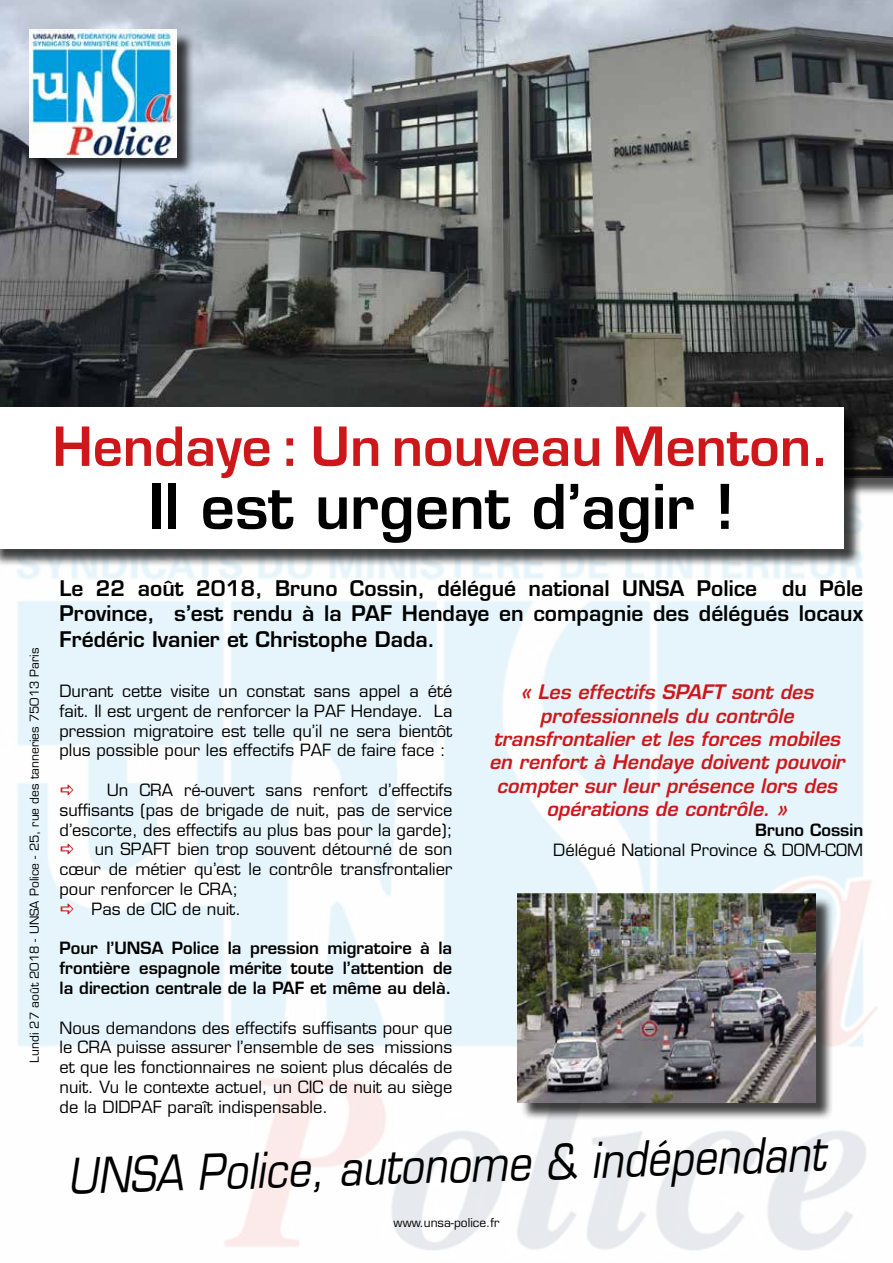
<style>
.page{position:relative;width:893px;height:1263px;background:#fff}
.page>*{position:absolute;margin:0;border:0;box-sizing:border-box;transform-origin:0 0}
.t1{font:600 60px "Eurostile LT Std";color:#000}
.t2{font:600 52.5px "Eurostile LT Std";color:#cd171a}
.t3{font:italic 48px "Eurostile LT Std";color:#000;scale:.85 1}
.t4{font:600 21px/25.2px "Eurostile LT Std";color:#000;text-align:justify}
.t5{font:italic 600 19.5px/23.4px "Eurostile LT Std";color:#cd171a;text-align:center}
.t6{font:16.5px/19.8px "Eurostile LT Std";color:#000;text-align:justify}
.t7{font:600 16.5px/19.8px "Eurostile LT Std";color:#000;text-align:justify}
.t8{font:12px "Eurostile LT Std";color:#000}
</style>
<div class="page">
<img style="left:0;top:0;width:893px;height:1250px">
<div style="left:32px;top:32px;width:163px;height:144px;background:#000;opacity:.75"></div>
<img style="left:30px;top:30px;width:147px;height:127px">
<div style="left:0;top:409px;width:862px;height:158px;background:#000;opacity:.75"></div>
<div style="left:0;top:407px;width:843px;height:142px;background:#fff"></div>
<div style="left:520px;top:896px;width:314px;height:225px;background:#000;opacity:.75"></div>
<img style="left:518px;top:894px;width:298px;height:208px">
<svg style="left:61px;top:785px;width:13px;height:10px"></svg>
<svg style="left:61px;top:844px;width:13px;height:10px"></svg>
<svg style="left:61px;top:904px;width:13px;height:10px"></svg>
<p class="t8" style="left:27px;top:1063px;width:417px;rotate:-90deg">Lundi 27 août 2018 - UNSA Police - 25, rue des tanneries 75013 Paris</p>
<h2 class="t2" style="left:52px;top:414px;width:779px">Hendaye : Un nouveau Menton.</h2>
<h1 class="t1" style="left:148px;top:469px;width:588px">Il est urgent d’agir !</h1>
<p class="t4" style="left:60px;top:576px;width:805px">Le 22 août 2018, Bruno Cossin, délégué national UNSA Police du Pôle Province, s’est rendu à la PAF Hendaye en compagnie des délégués locaux Frédéric Ivanier et Christophe Dada.</p>
<p class="t6" style="left:60px;top:681px;width:394px">Durant cette visite un constat sans appel a été fait. Il est urgent de renforcer la PAF Hendaye. La pression migratoire est telle qu’il ne sera bientôt plus possible pour les effectifs PAF de faire face :</p>
<p class="t6" style="left:107px;top:780px;width:347px">Un CRA ré-ouvert sans renfort d’effectifs</p>
<p class="t6" style="left:60px;top:800px;width:394px">suffisants (pas de brigade de nuit, pas de service</p>
<p class="t6" style="left:60px;top:820px;width:394px">d’escorte, des effectifs au plus bas pour la garde);</p>
<p class="t6" style="left:95px;top:840px;width:359px">un SPAFT bien trop souvent détourné de son</p>
<p class="t6" style="left:60px;top:859px;width:394px">cœur de métier qu’est le contrôle transfrontalier</p>
<p class="t6" style="left:60px;top:879px;width:180px">pour renforcer le CRA;</p>
<p class="t6" style="left:92px;top:899px;width:151px">Pas de CIC de nuit.</p>
<p class="t7" style="left:60px;top:938px;width:394px">Pour l’UNSA Police la pression migratoire à la frontière espagnole mérite toute l’attention de la direction centrale de la PAF et même au delà.</p>
<p class="t6" style="left:60px;top:1018px;width:394px">Nous demandons des effectifs suffisants pour que le CRA puisse assurer l’ensemble de ses missions et que les fonctionnaires ne soient plus décalés de nuit. Vu le contexte actuel, un CIC de nuit au siège de la DIDPAF paraît indispensable.</p>
<p class="t5" style="left:489px;top:681px;width:357px">« Les effectifs SPAFT sont des professionnels du contrôle transfrontalier et les forces mobiles en renfort à Hendaye doivent pouvoir compter sur leur présence lors des opérations de contrôle. »</p>
<p class="t7" style="left:755px;top:820px;width:110px">Bruno Cossin</p>
<p class="t6" style="left:553px;top:840px;width:311px">Délégué National Province &amp; DOM-COM</p>
<h3 class="t3" style="left:66px;top:1149px;width:893px;rotate:-2deg">UNSA Police, autonome &amp; indépendant</h3>
<p class="t8" style="left:394px;top:1216px;width:107px">www.unsa-police.fr</p>
</div>
